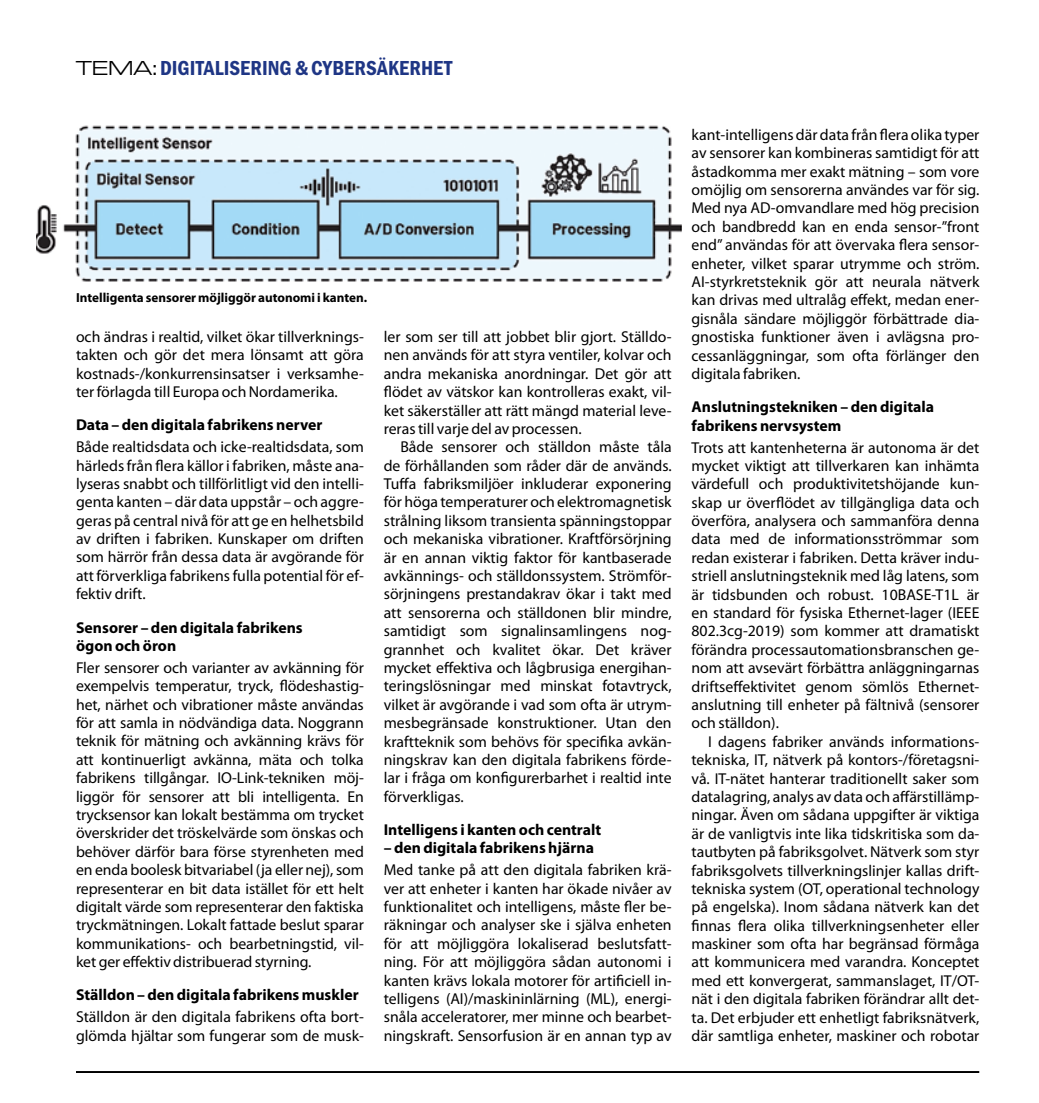
<style>
.page{position:relative;width:1039px;height:1103px;background:#fff}
.page>*{position:absolute;margin:0;border:0;box-sizing:border-box;transform-origin:0 0}
.t1{font:21px "Franklin Gothic URW Con Dem";color:#1f3685}
.t2{font:15.75px/18.4px "Myriad Pro";color:#000;text-align:justify}
.t3{font:700 15.75px/18.4px "Myriad Pro";color:#000}
.t4{font:700 13.12px "Myriad Pro";color:#000}
.s1{font-family:"Eurostile Ext";color:#000}
</style>
<div class="page">
<img style="left:36px;top:125px;width:645px;height:157px">
<hr style="left:76px;top:1070px;width:903px;height:2px;background:#000">
<h1 class="t1" style="left:76px;top:54px;width:378px"><span class="s1">TEMA:</span> DIGITALISERING &amp; CYBERSÄKERHET</h1>
<p class="t4" style="left:76px;top:289px;width:293px">Intelligenta sensorer möjliggör autonomi i kanten.</p>
<p class="t2" style="left:76px;top:327px;width:289px">och ändras i realtid, vilket ökar tillverknings&shy;takten och gör det mera lönsamt att göra kostnads-/konkurrensinsatser i verksamhe&shy;ter förlagda till Europa och Nordamerika.</p>
<p class="t3" style="left:76px;top:415px;width:248px">Data – den digitala fabrikens nerver</p>
<p class="t2" style="left:76px;top:437px;width:289px">Både realtidsdata och icke-realtidsdata, som härleds från flera källor i fabriken, måste ana&shy;lyseras snabbt och tillförlitligt vid den intelli&shy;genta kanten – där data uppstår – och aggre&shy;geras på central nivå för att ge en helhetsbild av driften i fabriken. Kunskaper om driften som härrör från dessa data är avgörande för att förverkliga fabrikens fulla potential för ef&shy;fektiv drift.</p>
<p class="t3" style="left:76px;top:617px;width:228px">Sensorer – den digitala fabrikens ögon och öron</p>
<p class="t2" style="left:76px;top:658px;width:289px">Fler sensorer och varianter av avkänning för exempelvis temperatur, tryck, flödeshastig&shy;het, närhet och vibrationer måste användas för att samla in nödvändiga data. Noggrann teknik för mätning och avkänning krävs för att kontinuerligt avkänna, mäta och tolka fabrikens tillgångar. IO-Link-tekniken möj&shy;liggör för sensorer att bli intelligenta. En trycksensor kan lokalt bestämma om trycket överskrider det tröskelvärde som önskas och behöver därför bara förse styrenheten med en enda boolesk bitvariabel (ja eller nej), som representerar en bit data istället för ett helt digitalt värde som representerar den faktiska tryckmätningen. Lokalt fattade beslut sparar kommunikations- och bearbetningstid, vil&shy;ket ger effektiv distribuerad styrning.</p>
<p class="t3" style="left:76px;top:985px;width:284px">Ställdon – den digitala fabrikens muskler</p>
<p class="t2" style="left:76px;top:1007px;width:289px">Ställdon är den digitala fabrikens ofta bort&shy;glömda hjältar som fungerar som de musk-</p>
<p class="t2" style="left:384px;top:327px;width:289px">ler som ser till att jobbet blir gjort. Ställdo&shy;nen används för att styra ventiler, kolvar och andra mekaniska anordningar. Det gör att flödet av vätskor kan kontrolleras exakt, vil&shy;ket säkerställer att rätt mängd material leve&shy;reras till varje del av processen.</p>
<p class="t2" style="left:384px;top:437px;width:289px;text-indent:17px">Både sensorer och ställdon måste tåla de förhållanden som råder där de används.<br>Tuffa fabriksmiljöer inkluderar exponering för höga temperaturer och elektromagnetisk strålning liksom transienta spänningstoppar och mekaniska vibrationer. Kraftförsörjning är en annan viktig faktor för kantbaserade avkännings- och ställdonssystem. Strömför&shy;sörjningens prestandakrav ökar i takt med att sensorerna och ställdonen blir mindre, samtidigt som signalinsamlingens nog&shy;grannhet och kvalitet ökar. Det kräver mycket effektiva och lågbrusiga energihan&shy;teringslösningar med minskat fotavtryck, vilket är avgörande i vad som ofta är utrym&shy;mesbegränsade konstruktioner. Utan den kraftteknik som behövs för specifika avkän&shy;ningskrav kan den digitala fabrikens förde&shy;lar i fråga om konfigurerbarhet i realtid inte förverkligas.</p>
<p class="t3" style="left:384px;top:819px;width:219px">Intelligens i kanten och centralt</p>
<p class="t3" style="left:384px;top:838px;width:212px">– den digitala fabrikens hjärna</p>
<p class="t2" style="left:384px;top:860px;width:289px">Med tanke på att den digitala fabriken krä&shy;ver att enheter i kanten har ökade nivåer av funktionalitet och intelligens, måste fler be&shy;räkningar och analyser ske i själva enheten för att möjliggöra lokaliserad beslutsfatt&shy;ning. För att möjliggöra sådan autonomi i kanten krävs lokala motorer för artificiell in&shy;telligens (AI)/maskininlärning (ML), energi&shy;snåla acceleratorer, mer minne och bearbet&shy;ningskraft. Sensorfusion är en annan typ av</p>
<p class="t2" style="left:691px;top:125px;width:289px">kant-intelligens där data från flera olika typer av sensorer kan kombineras samtidigt för att åstadkomma mer exakt mätning – som vore omöjlig om sensorerna användes var för sig.<br>Med nya AD-omvandlare med hög precision och bandbredd kan en enda sensor-”front end” användas för att övervaka flera sensor&shy;enheter, vilket sparar utrymme och ström.<br>AI-styrkretsteknik gör att neurala nätverk kan drivas med ultralåg effekt, medan ener&shy;gisnåla sändare möjliggör förbättrade dia&shy;gnostiska funktioner även i avlägsna pro&shy;cessanläggningar, som ofta förlänger den digitala fabriken.</p>
<p class="t3" style="left:691px;top:397px;width:244px">Anslutningstekniken – den digitala fabrikens nervsystem</p>
<p class="t2" style="left:691px;top:438px;width:289px">Trots att kantenheterna är autonoma är det mycket viktigt att tillverkaren kan inhämta värdefull och produktivitetshöjande kun&shy;skap ur överflödet av tillgängliga data och överföra, analysera och sammanföra denna data med de informationsströmmar som redan existerar i fabriken. Detta kräver indu&shy;striell anslutningsteknik med låg latens, som är tidsbunden och robust. 10BASE-T1L är en standard för fysiska Ethernet-lager (IEEE 802.3cg-2019) som kommer att dramatiskt förändra processautomationsbranschen ge&shy;nom att avsevärt förbättra anläggningarnas driftseffektivitet genom sömlös Ethernet&shy;anslutning till enheter på fältnivå (sensorer och ställdon).</p>
<p class="t2" style="left:691px;top:732px;width:289px;text-indent:17px">I dagens fabriker används informations&shy;tekniska, IT, nätverk på kontors-/företagsni&shy;vå. IT-nätet hanterar traditionellt saker som datalagring, analys av data och affärstillämp&shy;ningar. Även om sådana uppgifter är viktiga är de vanligtvis inte lika tidskritiska som da&shy;tautbyten på fabriksgolvet. Nätverk som styr fabriksgolvets tillverkningslinjer kallas drift&shy;tekniska system (OT, operational technology på engelska). Inom sådana nätverk kan det finnas flera olika tillverkningsenheter eller maskiner som ofta har begränsad förmåga att kommunicera med varandra. Konceptet med ett konvergerat, sammanslaget, IT/OT&shy;nät i den digitala fabriken förändrar allt det&shy;ta. Det erbjuder ett enhetligt fabriksnätverk, där samtliga enheter, maskiner och robotar</p>
</div>
